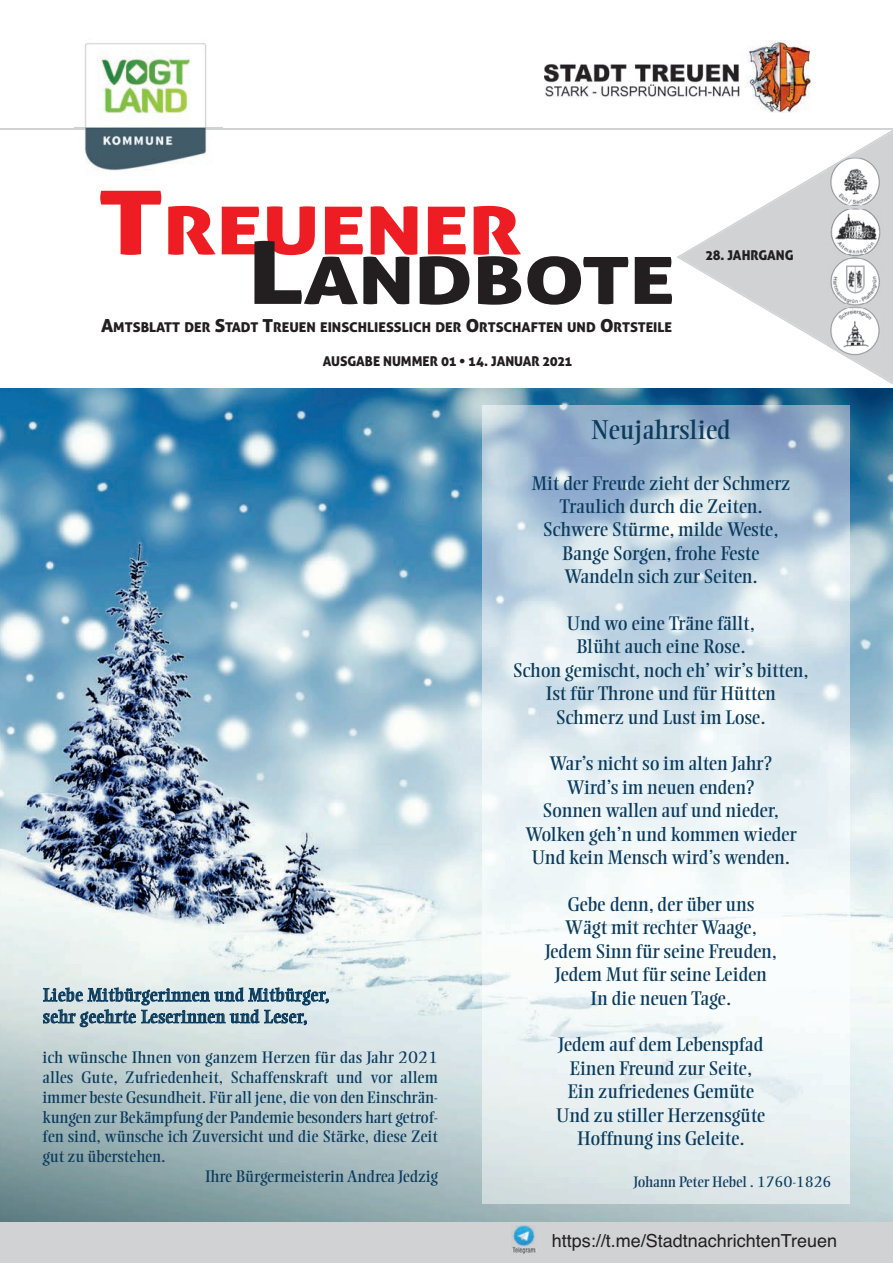
<style>
.page{position:relative;width:893px;height:1263px;background:#fff}
.page>*{position:absolute;margin:0;border:0;box-sizing:border-box;transform-origin:0 0}
.t1{font:66.3px "Aller Display";color:#ee1d23;scale:1.31 1}
.t2{font:65.25px "Aller Display";color:#231f20;scale:1.31 1}
.t3{font:27px "Ellington";color:#0b3b5d}
.t4{font:19.5px/23.4px "Ellington";color:#0b3b5d;text-align:center}
.t5{font:18px/21.8px "Ellington";letter-spacing:.02em;color:#0b3b5d}
.t6{font:18px "Helvetica";color:#231f20}
.t7{font:16.5px "Ellington";color:#0b3b5d}
.t8{font:15px "Ellington";letter-spacing:-.01em;color:#0b3b5d}
.t9{font:13.5px "Aller Display";color:#231f20;scale:1.06 1}
.t10{font:13.5px "Aller Display";color:#231f20}
.s1{font-size:88.5px}
.s2{font-size:87px}
.s3{font-size:18px}
</style>
<div class="page">
<img style="left:0;top:388px;width:893px;height:834px">
<hr style="left:0;top:128px;width:893px;height:1px;background:#d1d2d4">
<svg style="left:676px;top:129px;width:217px;height:263px"></svg>
<img style="left:828px;top:158px;width:55px;height:200px">
<img style="left:828px;top:158px;width:20px;height:12px">
<img style="left:841px;top:205px;width:29px;height:4px">
<img style="left:840px;top:254px;width:31px;height:5px">
<img style="left:828px;top:345px;width:23px;height:13px">
<img style="left:839px;top:303px;width:33px;height:6px">
<img style="left:74px;top:43px;width:148px;height:128px">
<img style="left:74px;top:128px;width:148px;height:1px">
<img style="left:544px;top:41px;width:267px;height:71px">
<div style="left:0;top:1222px;width:893px;height:41px;background:#d1d2d4"></div>
<img style="left:512px;top:1226px;width:24px;height:28px">
<img style="left:483px;top:406px;width:367px;height:797px">
<svg style="left:43px;top:986px;width:286px;height:41px;background:#a6bac3"></svg>
<h1 class="t1" style="left:98px;top:188px;width:325px"><span class="s1">T</span>REUENER</h1>
<h2 class="t2" style="left:248px;top:239px;width:327px"><span class="s2">L</span>ANDBOTE</h2>
<p class="t9" style="left:101px;top:319px;width:540px"><span class="s3">A</span>MTSBLATT DER <span class="s3">S</span>TADT <span class="s3">T</span>REUEN EINSCHLIESSLICH DER <span class="s3">O</span>RTSCHAFTEN UND <span class="s3">O</span>RTSTEILE</p>
<p class="t10" style="left:323px;top:353px;width:251px">AUSGABE NUMMER 01 • 14. JANUAR 2021</p>
<p class="t10" style="left:706px;top:247px;width:89px">28. JAHRGANG</p>
<p class="t5" style="left:43px;top:985px;width:288px">Liebe Mitbürgerinnen und Mitbürger, sehr geehrte Leserinnen und Leser,</p>
<p class="t7" style="left:43px;top:1051px;width:397px">ich wünsche Ihnen von ganzem Herzen für das Jahr 2021</p>
<p class="t7" style="left:43px;top:1071px;width:397px">alles Gute, Zufriedenheit, Schaffenskraft und vor allem</p>
<p class="t7" style="left:43px;top:1091px;width:397px">immer beste Gesundheit. Für all jene, die von den Einschrän-</p>
<p class="t7" style="left:43px;top:1110px;width:397px">kungen zur Bekämpfung der Pandemie besonders hart getrof-</p>
<p class="t7" style="left:43px;top:1130px;width:397px">fen sind, wünsche ich Zuversicht und die Stärke, diese Zeit</p>
<p class="t7" style="left:43px;top:1150px;width:124px">gut zu überstehen.</p>
<p class="t7" style="left:205px;top:1170px;width:234px">Ihre Bürgermeisterin Andrea Jedzig</p>
<h3 class="t3" style="left:591px;top:420px;width:141px">Neujahrslied</h3>
<p class="t4" style="left:531px;top:473px;width:260px">Mit der Freude zieht der Schmerz<br>Traulich durch die Zeiten.<br>Schwere Stürme, milde Weste,<br>Bange Sorgen, frohe Feste<br>Wandeln sich zur Seiten.</p>
<p class="t4" style="left:513px;top:613px;width:297px">Und wo eine Träne fällt,<br>Blüht auch eine Rose.<br>Schon gemischt, noch eh’ wir’s bitten,<br>Ist für Throne und für Hütten<br>Schmerz und Lust im Lose.</p>
<p class="t4" style="left:525px;top:753px;width:273px">War’s nicht so im alten Jahr?<br>Wird’s im neuen enden?<br>Sonnen wallen auf und nieder,<br>Wolken geh’n und kommen wieder<br>Und kein Mensch wird’s wenden.</p>
<p class="t4" style="left:545px;top:894px;width:234px">Gebe denn, der über uns<br>Wägt mit rechter Waage,<br>Jedem Sinn für seine Freuden,<br>Jedem Mut für seine Leiden<br>In die neuen Tage.</p>
<p class="t4" style="left:556px;top:1034px;width:211px">Jedem auf dem Lebenspfad<br>Einen Freund zur Seite,<br>Ein zufriedenes Gemüte<br>Und zu stiller Herzensgüte<br>Hoffnung ins Geleite.</p>
<p class="t8" style="left:633px;top:1175px;width:200px">Johann Peter Hebel . 1760-1826</p>
<p class="t6" style="left:552px;top:1230px;width:287px">https://t.me/StadtnachrichtenTreuen</p>
</div>
